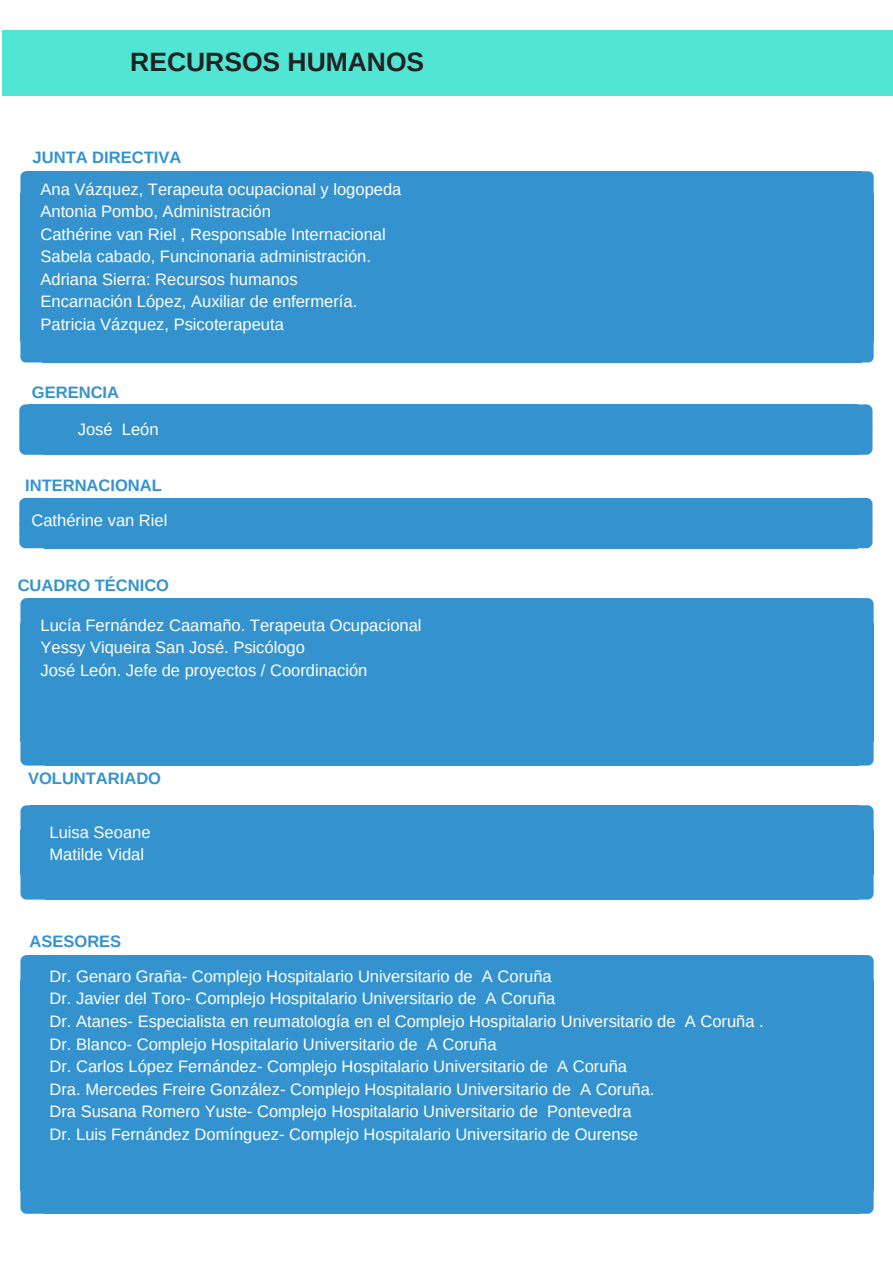
<style>
.page{position:relative;width:893px;height:1263px;background:#fff}
.page>*{position:absolute;margin:0;border:0;box-sizing:border-box;transform-origin:0 0}
.t1{font:700 26.55px "Arimo";color:#222}
.t2{font:16.5px/22.5px "Arimo";color:#fff}
.t3{font:700 16.5px "Arimo";color:#3493ce}
</style>
<div class="page">
<div style="left:2px;top:30px;width:891px;height:66px;background:#51e5d4"></div>
<svg style="left:20px;top:171px;width:7px;height:23px"></svg>
<div style="left:27px;top:171px;width:835px;height:23px;background:#3493ce"></div>
<svg style="left:862px;top:171px;width:12px;height:23px"></svg>
<div style="left:20px;top:194px;width:23px;height:148px;background:#3493ce"></div>
<div style="left:37px;top:194px;width:825px;height:148px;background:#3493ce"></div>
<div style="left:851px;top:194px;width:23px;height:148px;background:#3493ce"></div>
<svg style="left:20px;top:342px;width:23px;height:20px"></svg>
<div style="left:43px;top:340px;width:819px;height:22px;background:#3493ce"></div>
<svg style="left:862px;top:342px;width:12px;height:20px"></svg>
<div style="left:29px;top:404px;width:829px;height:26px;background:#3493ce"></div>
<svg style="left:19px;top:404px;width:26px;height:51px"></svg>
<div style="left:45px;top:429px;width:813px;height:26px;background:#3493ce"></div>
<svg style="left:858px;top:404px;width:14px;height:51px"></svg>
<div style="left:29px;top:498px;width:829px;height:26px;background:#3493ce"></div>
<svg style="left:19px;top:498px;width:26px;height:50px"></svg>
<div style="left:45px;top:523px;width:813px;height:25px;background:#3493ce"></div>
<svg style="left:858px;top:498px;width:14px;height:50px"></svg>
<svg style="left:20px;top:598px;width:10px;height:25px"></svg>
<div style="left:30px;top:598px;width:829px;height:26px;background:#3493ce"></div>
<svg style="left:859px;top:598px;width:15px;height:25px"></svg>
<div style="left:20px;top:623px;width:26px;height:119px;background:#3493ce"></div>
<div style="left:40px;top:623px;width:819px;height:119px;background:#3493ce"></div>
<div style="left:848px;top:623px;width:26px;height:119px;background:#3493ce"></div>
<svg style="left:20px;top:742px;width:26px;height:23px"></svg>
<div style="left:46px;top:740px;width:813px;height:25px;background:#3493ce"></div>
<svg style="left:859px;top:742px;width:15px;height:23px"></svg>
<svg style="left:20px;top:805px;width:10px;height:25px"></svg>
<div style="left:30px;top:805px;width:829px;height:26px;background:#3493ce"></div>
<svg style="left:859px;top:805px;width:15px;height:25px"></svg>
<div style="left:20px;top:830px;width:26px;height:45px;background:#3493ce"></div>
<div style="left:40px;top:830px;width:819px;height:45px;background:#3493ce"></div>
<div style="left:848px;top:830px;width:26px;height:45px;background:#3493ce"></div>
<svg style="left:20px;top:875px;width:26px;height:24px"></svg>
<div style="left:46px;top:874px;width:813px;height:25px;background:#3493ce"></div>
<svg style="left:859px;top:875px;width:15px;height:24px"></svg>
<svg style="left:20px;top:955px;width:10px;height:25px"></svg>
<div style="left:30px;top:955px;width:829px;height:26px;background:#3493ce"></div>
<svg style="left:859px;top:955px;width:15px;height:25px"></svg>
<div style="left:20px;top:980px;width:26px;height:211px;background:#3493ce"></div>
<div style="left:40px;top:980px;width:819px;height:211px;background:#3493ce"></div>
<div style="left:848px;top:980px;width:26px;height:211px;background:#3493ce"></div>
<svg style="left:20px;top:1191px;width:26px;height:23px"></svg>
<div style="left:46px;top:1188px;width:813px;height:26px;background:#3493ce"></div>
<svg style="left:859px;top:1191px;width:15px;height:23px"></svg>
<h1 class="t1" style="left:130px;top:47px;width:295px">RECURSOS HUMANOS</h1>
<p class="t3" style="left:33px;top:148px;width:150px">JUNTA DIRECTIVA</p>
<p class="t2" style="left:41px;top:178px;width:362px">Ana Vázquez, Terapeuta ocupacional y logopeda Antonia Pombo, Administración<br>Cathérine van Riel , Responsable Internacional Sabela cabado, Funcinonaria administración.<br>Adriana Sierra: Recursos humanos<br>Encarnación López, Auxiliar de enfermería.<br>Patricia Vázquez, Psicoterapeuta</p>
<p class="t3" style="left:32px;top:383px;width:89px">GERENCIA</p>
<p class="t2" style="left:78px;top:418px;width:82px">José León</p>
<p class="t3" style="left:25px;top:476px;width:138px">INTERNACIONAL</p>
<p class="t2" style="left:32px;top:509px;width:137px">Cathérine van Riel</p>
<p class="t3" style="left:18px;top:576px;width:153px">CUADRO TÉCNICO</p>
<p class="t2" style="left:41px;top:614px;width:383px">Lucía Fernández Caamaño. Terapeuta Ocupacional<br>Yessy Viqueira San José. Psicólogo<br>José León. Jefe de proyectos / Coordinación</p>
<p class="t3" style="left:28px;top:769px;width:135px">VOLUNTARIADO</p>
<p class="t2" style="left:50px;top:821px;width:103px">Luisa Seoane<br>Matilde Vidal</p>
<p class="t3" style="left:30px;top:932px;width:93px">ASESORES</p>
<p class="t2" style="left:50px;top:965px;width:716px">Dr. Genaro Graña- Complejo Hospitalario Universitario de A Coruña<br>Dr. Javier del Toro- Complejo Hospitalario Universitario de A Coruña<br>Dr. Atanes- Especialista en reumatología en el Complejo Hospitalario Universitario de A Coruña .<br>Dr. Blanco- Complejo Hospitalario Universitario de A Coruña<br>Dr. Carlos López Fernández- Complejo Hospitalario Universitario de A Coruña<br>Dra. Mercedes Freire González- Complejo Hospitalario Universitario de A Coruña.<br>Dra Susana Romero Yuste- Complejo Hospitalario Universitario de Pontevedra<br>Dr. Luis Fernández Domínguez- Complejo Hospitalario Universitario de Ourense</p>
</div>
